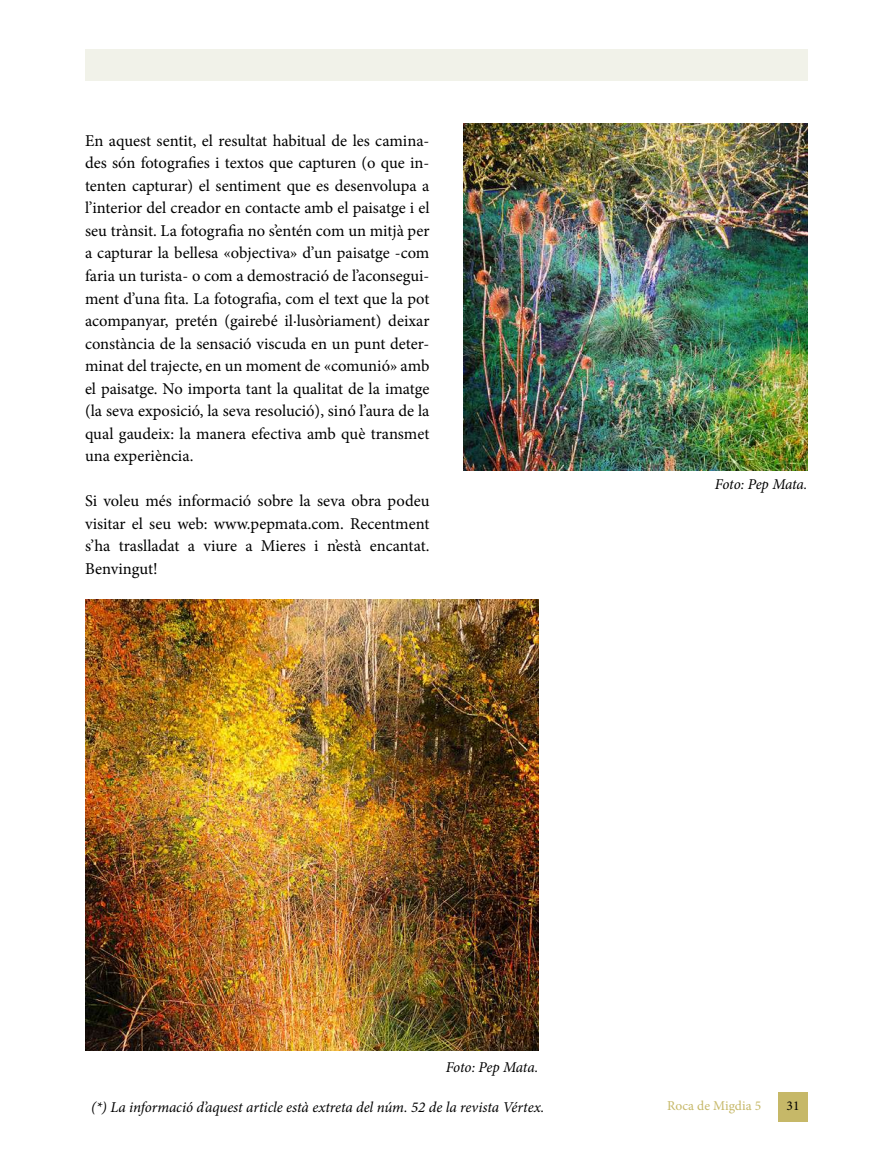
<style>
.page{position:relative;width:893px;height:1170px;background:#fff}
.page>*{position:absolute;margin:0;border:0;box-sizing:border-box;transform-origin:0 0}
.t1{font:16.5px/22.5px "Minion Pro";color:#000;text-align:justify}
.t2{font:italic 15px "Minion Pro";letter-spacing:-.01em;color:#000}
.t3{font:13.5px "Minion Pro";color:#c6b868}
.t4{font:13.5px "Minion Pro";color:#000}
</style>
<div class="page">
<div style="left:85px;top:49px;width:723px;height:31px;background:#f1f2e9"></div>
<img style="left:85px;top:600px;width:453px;height:450px">
<img style="left:463px;top:123px;width:345px;height:347px">
<div style="left:778px;top:1091px;width:30px;height:30px;background:#c6b868"></div>
<p class="t1" style="left:85px;top:129px;width:346px">En aquest sentit, el resultat habitual de les camina&shy;des són fotografies i textos que capturen (o que in&shy;tenten capturar) el sentiment que es desenvolupa a l’interior del creador en contacte amb el paisatge i el seu trànsit. La fotografia no s’entén com un mitjà per a capturar la bellesa «objectiva» d’un paisatge -com faria un turista- o com a demostració de l’aconsegui&shy;ment d’una fita. La fotografia, com el text que la pot acompanyar, pretén (gairebé il·lusòriament) deixar constància de la sensació viscuda en un punt deter&shy;minat del trajecte, en un moment de «comunió» amb el paisatge. No importa tant la qualitat de la imatge (la seva exposició, la seva resolució), sinó l’aura de la qual gaudeix: la manera efectiva amb què transmet una experiència.</p>
<p class="t1" style="left:85px;top:489px;width:346px">Si voleu més informació sobre la seva obra podeu visitar el seu web: www.pepmata.com. Recentment s’ha traslladat a viure a Mieres i n’està encantat.<br>Benvingut!</p>
<p class="t2" style="left:715px;top:474px;width:94px">Foto: Pep Mata.</p>
<p class="t2" style="left:446px;top:1056px;width:94px">Foto: Pep Mata.</p>
<p class="t2" style="left:91px;top:1097px;width:455px">(*) La informació d’aquest article està extreta del núm. 52 de la revista Vértex.</p>
<p class="t3" style="left:667px;top:1096px;width:96px">Roca de Migdia 5</p>
<p class="t4" style="left:787px;top:1096px;width:14px">31</p>
</div>
